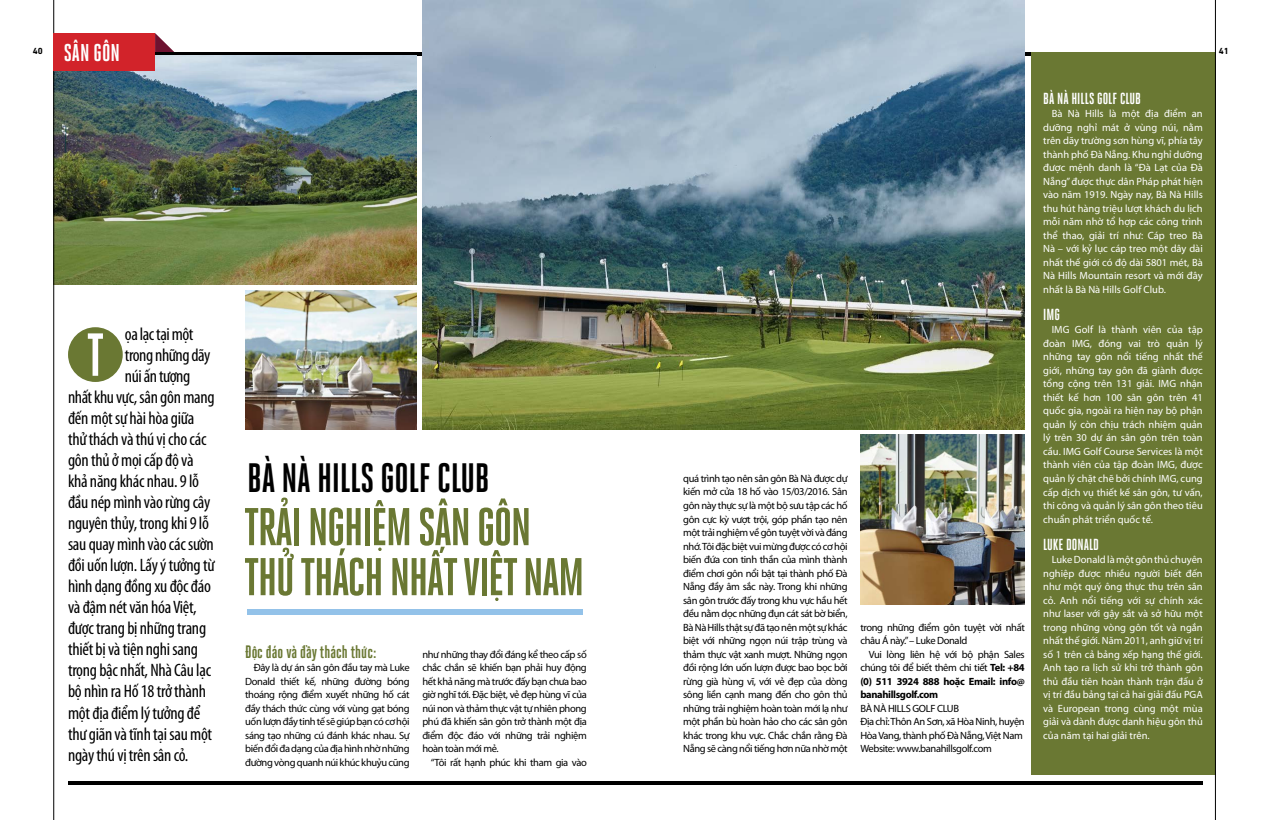
<style>
.page{position:relative;width:1270px;height:820px;background:#fff}
.page>*{position:absolute;margin:0;border:0;box-sizing:border-box;transform-origin:0 0}
.t1{font:700 53px/50px "Heroic Condensed";letter-spacing:-.03em;color:#6a7833}
.t2{font:700 41px "Heroic Condensed";letter-spacing:-.01em;color:#000}
.t3{font:700 24.3px "Heroic Condensed";color:#fff}
.t4{font:condensed 18px "Myriad Pro";letter-spacing:-.015em;color:#000}
.t5{font:700 18px "Heroic Condensed";color:#6a7833}
.t6{font:700 16px "Heroic Condensed";color:#fff}
.t7{font:10.5px/13.5px "Myriad Pro";letter-spacing:-.035em;color:#000;text-align:justify}
.t8{font:10.5px/13.5px "Myriad Pro";color:#fff;text-align:justify}
.t9{font:700 9px "DIN Next LT Pro";color:#000}
.s1{font-weight:700}
</style>
<div class="page">
<svg style="left:155px;top:33px;width:19px;height:19px"></svg>
<hr style="left:68px;top:52px;width:1135px;height:3px;background:#000">
<div style="left:1031px;top:52px;width:184px;height:722px;background:#6a7833"></div>
<img style="left:55px;top:55px;width:361px;height:229px">
<img style="left:422px;top:0;width:603px;height:429px">
<hr style="left:68px;top:781px;width:1135px;height:3px;background:#000">
<div style="left:68px;top:327px;width:55px;height:55px;background:#6a7833;border-radius:50%"></div>
<hr style="left:54px;top:0;width:1px;height:819px;background:#000">
<hr style="left:1215px;top:0;width:1px;height:819px;background:#000">
<div style="left:54px;top:33px;width:101px;height:37px;background:#d2232a"></div>
<img style="left:245px;top:291px;width:171px;height:138px">
<img style="left:860px;top:435px;width:165px;height:169px">
<div style="left:247px;top:609px;width:336px;height:5px;background:#93c2e9"></div>
<svg style="left:88px;top:333px;width:15px;height:42px"></svg>
<h3 class="t3" style="left:64px;top:34px;width:58px">SÂN GÔN</h3>
<p class="t9" style="left:33px;top:46px;width:12px">40</p>
<p class="t9" style="left:1219px;top:46px;width:12px">41</p>
<h3 class="t4" style="left:125px;top:323px;width:70px">ọa lạc tại một</h3>
<h3 class="t4" style="left:125px;top:344px;width:87px">trong những dãy</h3>
<h3 class="t4" style="left:125px;top:365px;width:67px">núi ấn tượng</h3>
<h3 class="t4" style="left:68px;top:386px;width:148px">nhất khu vực, sân gôn mang</h3>
<h3 class="t4" style="left:68px;top:407px;width:128px">đến một sự hài hòa giữa</h3>
<h3 class="t4" style="left:68px;top:428px;width:140px">thử thách và thú vị cho các</h3>
<h3 class="t4" style="left:68px;top:449px;width:127px">gôn thủ ở mọi cấp độ và</h3>
<h3 class="t4" style="left:68px;top:470px;width:133px">khả năng khác nhau. 9 lỗ</h3>
<h3 class="t4" style="left:68px;top:491px;width:144px">đầu nép mình vào rừng cây</h3>
<h3 class="t4" style="left:68px;top:512px;width:142px">nguyên thủy, trong khi 9 lỗ</h3>
<h3 class="t4" style="left:68px;top:533px;width:147px">sau quay mình vào các sườn</h3>
<h3 class="t4" style="left:68px;top:554px;width:148px">đồi uốn lượn. Lấy ý tưởng từ</h3>
<h3 class="t4" style="left:68px;top:575px;width:145px">hình dạng đồng xu độc đáo</h3>
<h3 class="t4" style="left:68px;top:596px;width:130px">và đậm nét văn hóa Việt,</h3>
<h3 class="t4" style="left:68px;top:617px;width:140px">được trang bị những trang</h3>
<h3 class="t4" style="left:68px;top:638px;width:131px">thiết bị và tiện nghi sang</h3>
<h3 class="t4" style="left:68px;top:659px;width:145px">trọng bậc nhất, Nhà Câu lạc</h3>
<h3 class="t4" style="left:68px;top:680px;width:140px">bộ nhìn ra Hố 18 trở thành</h3>
<h3 class="t4" style="left:68px;top:701px;width:134px">một địa điểm lý tưởng để</h3>
<h3 class="t4" style="left:68px;top:722px;width:146px">thư giãn và tĩnh tại sau một</h3>
<h3 class="t4" style="left:68px;top:743px;width:122px">ngày thú vị trên sân cỏ.</h3>
<h2 class="t2" style="left:247px;top:446px;width:244px">BÀ NÀ HILLS GOLF CLUB</h2>
<h1 class="t1" style="left:244px;top:496px;width:342px">TRẢI NGHIỆM SÂN GÔN<br>THỬ THÁCH NHẤT VIỆT NAM</h1>
<h3 class="t5" style="left:245px;top:637px;width:133px">ĐỘC ĐÁO VÀ ĐẦY THÁCH THỨC:</h3>
<p class="t7" style="left:245px;top:660px;width:166px;text-indent:9px">Đây là dự án sân gôn đầu tay mà Luke Donald thiết kế, những đường bóng thoáng rộng điểm xuyết những hố cát đầy thách thức cùng với vùng gạt bóng uốn lượn đầy tinh tế sẽ giúp bạn có cơ hội sáng tạo những cú đánh khác nhau. Sự biến đổi đa dạng của địa hình nhờ những đường vòng quanh núi khúc khuỷu cũng</p>
<p class="t7" style="left:422px;top:647px;width:166px">như những thay đổi đáng kể theo cấp số chắc chắn sẽ khiến bạn phải huy động hết khả năng mà trước đấy bạn chưa bao giờ nghĩ tới. Đặc biệt, vẻ đẹp hùng vĩ của núi non và thảm thực vật tự nhiên phong phú đã khiến sân gôn trở thành một địa điểm độc đáo với những trải nghiệm hoàn toàn mới mẻ.</p>
<p class="t7" style="left:431px;top:755px;width:157px">“Tôi rất hạnh phúc khi tham gia vào</p>
<p class="t7" style="left:683px;top:471px;width:166px">quá trình tạo nên sân gôn Bà Nà được dự kiến mở cửa 18 hố vào 15/03/2016. Sân gôn này thực sự là một bộ sưu tập các hố gôn cực kỳ vượt trội, góp phần tạo nên một trải nghiệm về gôn tuyệt vời và đáng nhớ. Tôi đặc biệt vui mừng được có cơ hội biến đứa con tinh thần của mình thành điểm chơi gôn nổi bật tại thành phố Đà Nẵng đầy âm sắc này. Trong khi những sân gôn trước đấy trong khu vực hầu hết đều nằm dọc những đụn cát sát bờ biển, Bà Nà Hills thật sự đã tạo nên một sự khác biệt với những ngọn núi trập trùng và thảm thực vật xanh mượt. Những ngọn đồi rộng lớn uốn lượn được bao bọc bởi rừng già hùng vĩ, với vẻ đẹp của dòng sông liền cạnh mang đến cho gôn thủ những trải nghiệm hoàn toàn mới lạ như một phần bù hoàn hảo cho các sân gôn khác trong khu vực. Chắc chắn rằng Đà Nẵng sẽ càng nổi tiếng hơn nữa nhờ một</p>
<p class="t7" style="left:860px;top:620px;width:166px">trong những điểm gôn tuyệt vời nhất châu Á này.” – Luke Donald</p>
<p class="t7" style="left:860px;top:647px;width:166px;text-indent:9px">Vui lòng liên hệ với bộ phận Sales chúng tôi để biết thêm chi tiết <span class="s1">Tel: +84 (0) 511 3924 888 hoặc Email: info@ banahillsgolf.com</span></p>
<p class="t7" style="left:860px;top:701px;width:166px;text-align:left">BÀ NÀ HILLS GOLF CLUB<br>Địa chỉ: Thôn An Sơn, xã Hòa Ninh, huyện<br>Hòa Vang, thành phố Đà Nẵng, Việt Nam<br>Website: www.banahillsgolf.com</p>
<h3 class="t6" style="left:1043px;top:86px;width:88px">BÀ NÀ HILLS GOLF CLUB</h3>
<p class="t8" style="left:1043px;top:107px;width:161px;text-indent:9px">Bà Nà Hills là một địa điểm an dưỡng nghỉ mát ở vùng núi, nằm trên dãy trường sơn hùng vĩ, phía tây thành phố Đà Nẵng. Khu nghỉ dưỡng được mệnh danh là “Đà Lạt của Đà Nẵng” được thực dân Pháp phát hiện vào năm 1919. Ngày nay, Bà Nà Hills thu hút hàng triệu lượt khách du lịch mỗi năm nhờ tổ hợp các công trình thể thao, giải trí như: Cáp treo Bà Nà – với kỷ lục cáp treo một dây dài nhất thế giới có độ dài 5801 mét, Bà Nà Hills Mountain resort và mới đây nhất là Bà Nà Hills Golf Club.</p>
<h3 class="t6" style="left:1043px;top:302px;width:18px">IMG</h3>
<p class="t8" style="left:1043px;top:323px;width:161px;text-indent:9px">IMG Golf là thành viên của tập đoàn IMG, đóng vai trò quản lý những tay gôn nổi tiếng nhất thế giới, những tay gôn đã giành được tổng cộng trên 131 giải. IMG nhận thiết kế hơn 100 sân gôn trên 41 quốc gia, ngoài ra hiện nay bộ phận quản lý còn chịu trách nhiệm quản lý trên 30 dự án sân gôn trên toàn cầu. IMG Golf Course Services là một thành viên của tập đoàn IMG, được quản lý chặt chẽ bởi chính IMG, cung cấp dịch vụ thiết kế sân gôn, tư vấn, thi công và quản lý sân gôn theo tiêu chuẩn phát triển quốc tế.</p>
<h3 class="t6" style="left:1043px;top:531px;width:35px">LUKE DONALD</h3>
<p class="t8" style="left:1043px;top:552px;width:161px;text-indent:9px">Luke Donald là một gôn thủ chuyên nghiệp được nhiều người biết đến như một quý ông thực thụ trên sân cỏ. Anh nổi tiếng với sự chính xác như laser với gậy sắt và sở hữu một trong những vòng gôn tốt và ngắn nhất thế giới. Năm 2011, anh giữ vị trí số 1 trên cả bảng xếp hạng thế giới.<br>Anh tạo ra lịch sử khi trở thành gôn thủ đầu tiên hoàn thành trận đấu ở vị trí đầu bảng tại cả hai giải đấu PGA và European trong cùng một mùa giải và dành được danh hiệu gôn thủ của năm tại hai giải trên.</p>
</div>
